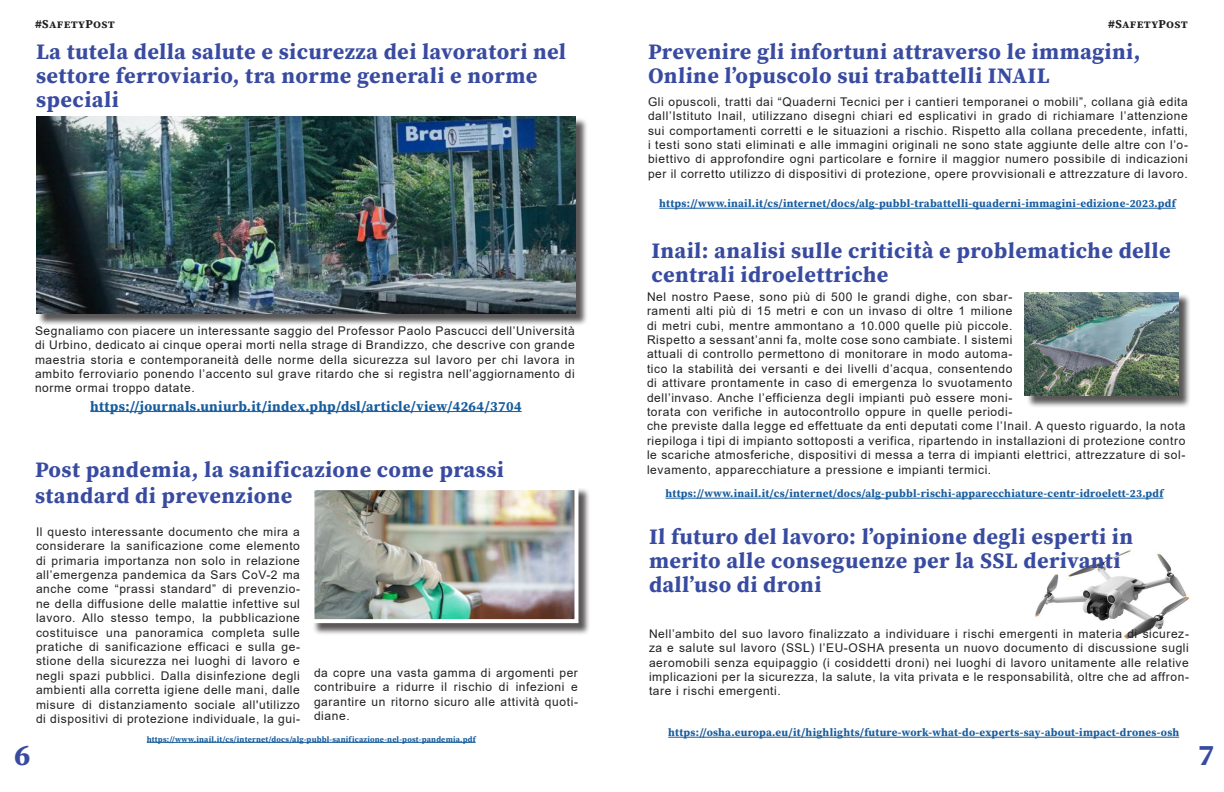
<style>
.page{position:relative;width:1224px;height:792px;background:#fff}
.page>*{position:absolute;margin:0;border:0;box-sizing:border-box;transform-origin:0 0}
.t1{font:700 30px "Source Serif Pro";color:#384ba0}
.Numeri_pagina_-_Allineamento_a_destra{font:700 22px/24px "Source Serif Pro";letter-spacing:.025em;color:#384ba0}
.Citazione_fuori_dal_testo{font:700 14px "Source Serif Pro";letter-spacing:.025em;color:#175d9e}
.Stile_di_paragrafo_1{font:12px/14.4px "Arial";letter-spacing:.05em;color:#231f20;text-align:justify}
.t2{font:700 12px "Source Serif Pro";letter-spacing:.025em;color:#231f20}
.Citazione_fuori_dal_testo-2{font:700 11px "Source Serif Pro";letter-spacing:.025em;color:#175d9e}
.Citazione_fuori_dal_testo-3{font:700 8px "Source Serif Pro";letter-spacing:.025em;color:#175d9e}
</style>
<div class="page">
<img style="left:1035px;top:549px;width:154px;height:90px">
<hr style="left:90px;top:411px;width:432px;height:1px;background:#175d9e">
<div style="left:38px;top:118px;width:550px;height:209px;background:#231f20;opacity:.75"></div>
<img style="left:36px;top:116px;width:540px;height:198px">
<hr style="left:147px;top:742px;width:329px;height:1px;background:#175d9e">
<div style="left:312px;top:488px;width:279px;height:148px;background:#231f20;opacity:.75"></div>
<img style="left:315px;top:491px;width:258px;height:127px">
<div style="left:310px;top:486px;width:268px;height:137px;border:4px solid #fff"></div>
<hr style="left:659px;top:208px;width:517px;height:1px;background:#175d9e">
<hr style="left:666px;top:498px;width:497px;height:1px;background:#175d9e">
<hr style="left:668px;top:737px;width:511px;height:1px;background:#175d9e">
<div style="left:1026px;top:294px;width:165px;height:114px;background:#231f20;opacity:.75"></div>
<img style="left:1025px;top:292px;width:153px;height:103px">
<p class="t2" style="left:35px;top:16px;width:81px">#SafetyPost</p>
<p class="t2" style="left:1108px;top:16px;width:81px">#SafetyPost</p>
<p class="Numeri_pagina_-_Allineamento_a_destra" style="left:36px;top:39px;width:532px">La tutela della salute e sicurezza dei lavoratori nel settore ferroviario, tra norme generali e norme speciali</p>
<p class="Numeri_pagina_-_Allineamento_a_destra" style="left:648px;top:39px;width:494px">Prevenire gli infortuni attraverso le immagini,<br>Online l’opuscolo sui trabattelli INAIL</p>
<p class="Stile_di_paragrafo_1" style="left:648px;top:94px;width:541px">Gli opuscoli, tratti dai “Quaderni Tecnici per i cantieri temporanei o mobili”, collana già edita dall’Istituto Inail, utilizzano disegni chiari ed esplicativi in grado di richiamare l’attenzione sui comportamenti corretti e le situazioni a rischio. Rispetto alla collana precedente, infatti, i testi sono stati eliminati e alle immagini originali ne sono state aggiunte delle altre con l’o&shy;biettivo di approfondire ogni particolare e fornire il maggior numero possibile di indicazioni per il corretto utilizzo di dispositivi di protezione, opere provvisionali e attrezzature di lavoro.</p>
<p class="Citazione_fuori_dal_testo-2" style="left:659px;top:196px;width:518px">https://www.inail.it/cs/internet/docs/alg-pubbl-trabattelli-quaderni-immagini-edizione-2023.pdf</p>
<p class="Numeri_pagina_-_Allineamento_a_destra" style="left:652px;top:238px;width:521px">Inail: analisi sulle criticità e problematiche delle centrali idroelettriche</p>
<p class="Stile_di_paragrafo_1" style="left:647px;top:289px;width:540px;text-align:left">Nel nostro Paese, sono più di 500 le grandi dighe, con sbar-<br>ramenti alti più di 15 metri e con un invaso di oltre 1 milione<br>di metri cubi, mentre ammontano a 10.000 quelle più piccole.<br>Rispetto a sessant’anni fa, molte cose sono cambiate. I sistemi<br>attuali di controllo permettono di monitorare in modo automa-<br>tico la stabilità dei versanti e dei livelli d’acqua, consentendo<br>di attivare prontamente in caso di emergenza lo svuotamento<br>dell’invaso. Anche l’efficienza degli impianti può essere moni-<br>torata con verifiche in autocontrollo oppure in quelle periodi-<br>che previste dalla legge ed effettuate da enti deputati come l’Inail. A questo riguardo, la nota riepiloga i tipi di impianto sottoposti a verifica, ripartendo in installazioni di protezione contro le scariche atmosferiche, dispositivi di messa a terra di impianti elettrici, attrezzature di sol&shy;levamento, apparecchiature a pressione e impianti termici.</p>
<p class="Citazione_fuori_dal_testo-2" style="left:666px;top:486px;width:499px">https://www.inail.it/cs/internet/docs/alg-pubbl-rischi-apparecchiature-centr-idroelett-23.pdf</p>
<p class="Numeri_pagina_-_Allineamento_a_destra" style="left:649px;top:525px;width:486px">Il futuro del lavoro: l’opinione degli esperti in merito alle conseguenze per la SSL derivanti dall’uso di droni</p>
<p class="Stile_di_paragrafo_1" style="left:649px;top:626px;width:541px">Nell’ambito del suo lavoro finalizzato a individuare i rischi emergenti in materia di sicurez&shy;za e salute sul lavoro (SSL) l’EU-OSHA presenta un nuovo documento di discussione sugli aeromobili senza equipaggio (i cosiddetti droni) nei luoghi di lavoro unitamente alle relative implicazioni per la sicurezza, la salute, la vita privata e le responsabilità, oltre che ad affron&shy;tare i rischi emergenti.</p>
<p class="Citazione_fuori_dal_testo-2" style="left:668px;top:725px;width:512px">https://osha.europa.eu/it/highlights/future-work-what-do-experts-say-about-impact-drones-osh</p>
<p class="Stile_di_paragrafo_1" style="left:35px;top:323px;width:541px">Segnaliamo con piacere un interessante saggio del Professor Paolo Pascucci dell’Università di Urbino, dedicato ai cinque operai morti nella strage di Brandizzo, che descrive con grande maestria storia e contemporaneità delle norme della sicurezza sul lavoro per chi lavora in ambito ferroviario ponendo l’accento sul grave ritardo che si registra nell’aggiornamento di norme ormai troppo datate.</p>
<p class="Citazione_fuori_dal_testo" style="left:90px;top:396px;width:433px">https://journals.uniurb.it/index.php/dsl/article/view/4264/3704</p>
<p class="Numeri_pagina_-_Allineamento_a_destra" style="left:35px;top:456px;width:471px;line-height:26px">Post pandemia, la sanificazione come prassi standard di prevenzione</p>
<p class="Stile_di_paragrafo_1" style="left:36px;top:524px;width:265px">Il questo interessante documento che mira a considerare la sanificazione come elemento di primaria importanza non solo in relazione all’emergenza pandemica da Sars CoV-2 ma anche come “prassi standard” di prevenzio&shy;ne della diffusione delle malattie infettive sul lavoro. Allo stesso tempo, la pubblicazione costituisce una panoramica completa sulle pratiche di sanificazione efficaci e sulla ge&shy;stione della sicurezza nei luoghi di lavoro e negli spazi pubblici. Dalla disinfezione degli ambienti alla corretta igiene delle mani, dalle misure di distanziamento sociale all'utilizzo di dispositivi di protezione individuale, la gui-</p>
<p class="Stile_di_paragrafo_1" style="left:314px;top:665px;width:265px">da copre una vasta gamma di argomenti per contribuire a ridurre il rischio di infezioni e garantire un ritorno sicuro alle attività quoti&shy;diane.</p>
<p class="Citazione_fuori_dal_testo-3" style="left:147px;top:734px;width:330px">https://www.inail.it/cs/internet/docs/alg-pubbl-sanificazione-nel-post-pandemia.pdf</p>
<h1 class="t1" style="left:14px;top:734px;width:18px">6</h1>
<h1 class="t1" style="left:1198px;top:734px;width:18px">7</h1>
</div>
